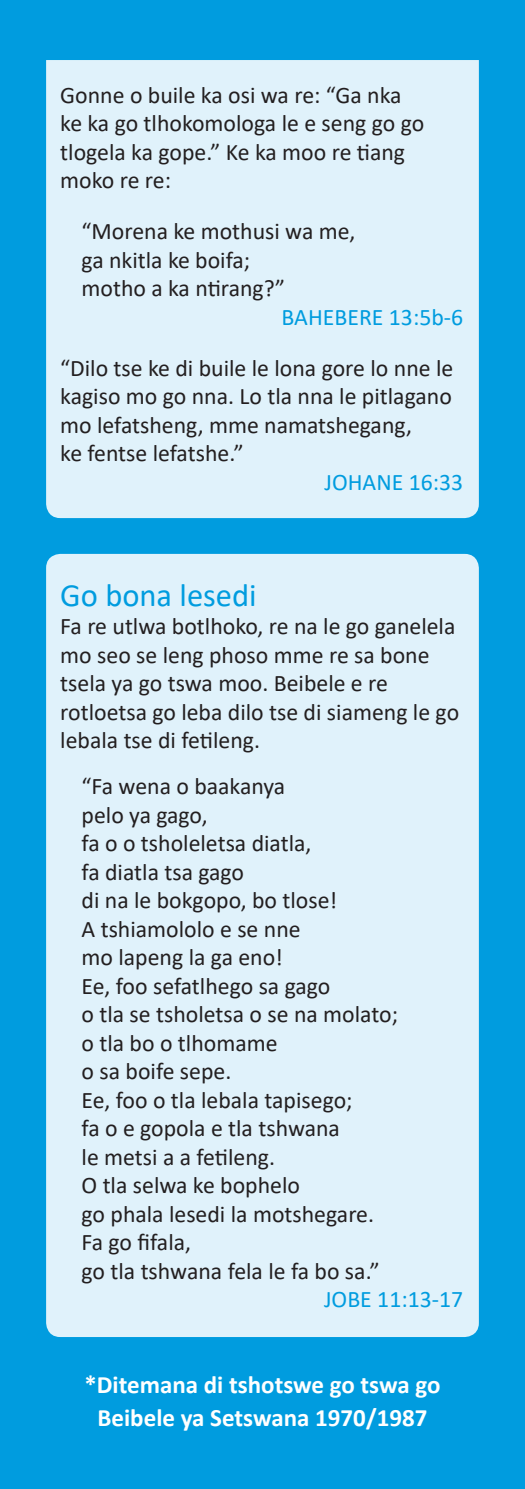
<style>
.page{position:relative;width:525px;height:1489px;background:#fff}
.page>*{position:absolute;margin:0;border:0;box-sizing:border-box;transform-origin:0 0}
.t1{font:32.5px "Calibri";color:#009cdf}
.t2{font:700 25px/32.5px "Calibri";color:#fff;text-align:center}
.t3{font:23.75px/28.5px "Calibri";color:#231f20}
.t4{font:23.75px "Calibri";color:#009cdf}
</style>
<div class="page">
<div style="left:0;top:0;width:524px;height:1488px;background:#009cdf"></div>
<div style="left:46px;top:60px;width:432px;height:458px;background:#e0f2fb"></div>
<div style="left:46px;top:554px;width:432px;height:782px;background:#e0f2fb;border-radius:14px"></div>
<p class="t3" style="left:60px;top:80px;width:365px">Gonne o buile ka osi wa re: “Ga nka ke ka go tlhokomologa le e seng go go tlogela ka gope.” Ke ka moo re tiang moko re re:</p>
<p class="t3" style="left:81px;top:216px;width:275px">“Morena ke mothusi wa me, ga nkitla ke boifa;<br>motho a ka ntirang?”</p>
<p class="t4" style="left:281px;top:300px;width:183px">BAHEBERE 13:5b-6</p>
<p class="t3" style="left:60px;top:353px;width:394px">“Dilo tse ke di buile le lona gore lo nne le kagiso mo go nna. Lo tla nna le pitlagano mo lefatsheng, mme namatshegang,<br>ke fentse lefatshe.”</p>
<p class="t4" style="left:324px;top:465px;width:140px">JOHANE 16:33</p>
<h1 class="t1" style="left:60px;top:572px;width:198px">Go bona lesedi</h1>
<p class="t3" style="left:60px;top:611px;width:400px">Fa re utlwa botlhoko, re na le go ganelela mo seo se leng phoso mme re sa bone tsela ya go tswa moo. Beibele e re rotloetsa go leba dilo tse di siameng le go lebala tse di fetileng.</p>
<p class="t3" style="left:81px;top:771px;width:318px">“Fa wena o baakanya<br>pelo ya gago,<br>fa o o tsholeletsa diatla,<br>fa diatla tsa gago<br>di na le bokgopo, bo tlose!<br>A tshiamololo e se nne<br>mo lapeng la ga eno!<br>Ee, foo sefatlhego sa gago<br>o tla se tsholetsa o se na molato; o tla bo o tlhomame<br>o sa boife sepe.<br>Ee, foo o tla lebala tapisego;<br>fa o e gopola e tla tshwana<br>le metsi a a fetileng.<br>O tla selwa ke bophelo<br>go phala lesedi la motshegare.<br>Fa go fifala,<br>go tla tshwana fela le fa bo sa.”</p>
<p class="t4" style="left:324px;top:1282px;width:141px">JOBE 11:13-17</p>
<p class="t2" style="left:84px;top:1367px;width:357px">*Ditemana di tshotswe go tswa go<br>Beibele ya Setswana 1970/1987</p>
</div>
